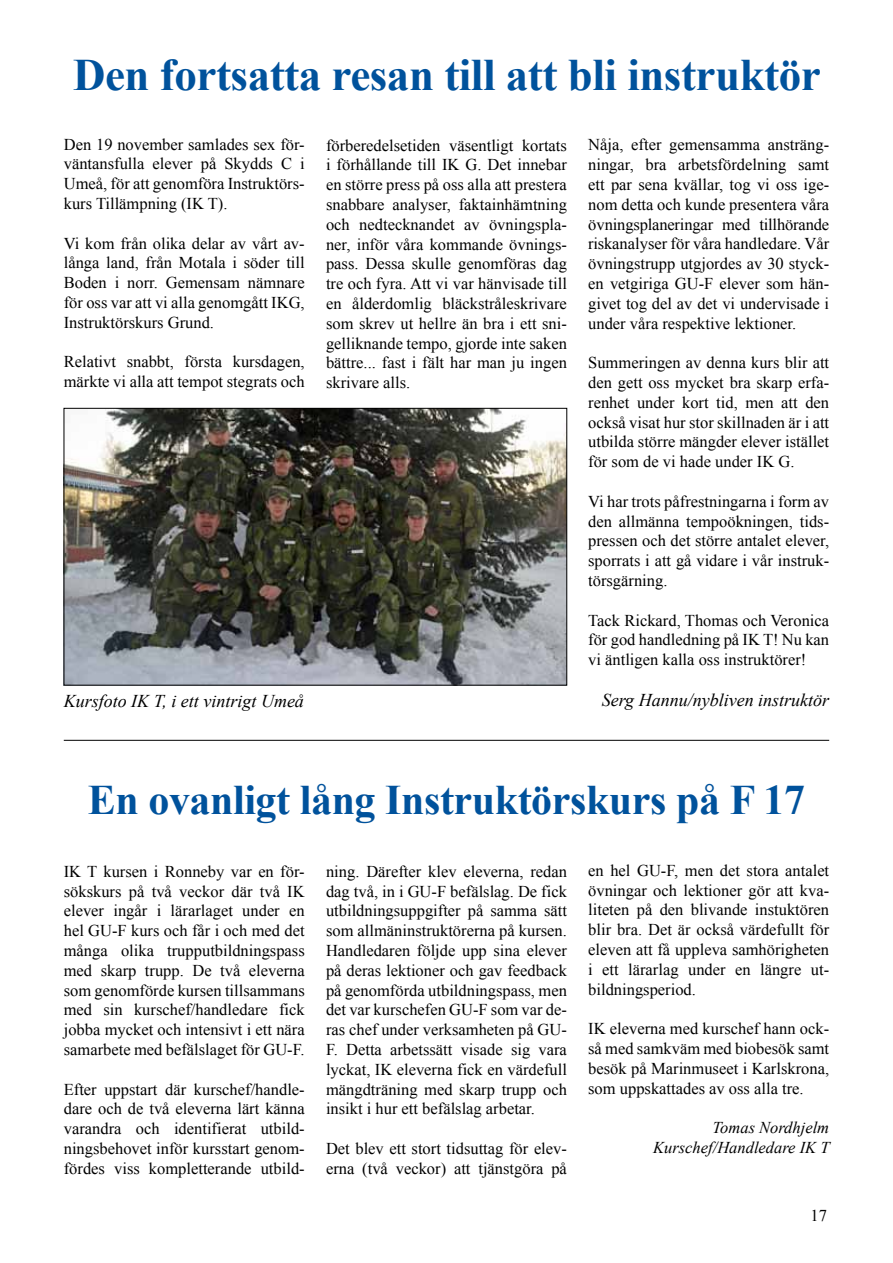
<style>
.page{position:relative;width:893px;height:1263px;background:#fff}
.page>*{position:absolute;margin:0;border:0;box-sizing:border-box;transform-origin:0 0}
.t1{font:700 45px "Times New Roman";letter-spacing:-.01em;color:#00529c}
.t2{font:700 42px "Times New Roman";letter-spacing:-.01em;color:#00529c}
.t3{font:italic 18px "Times New Roman";color:#000}
.t4{font:16.5px/19.8px "Times New Roman";color:#000;text-align:justify}
.t5{font:italic 16.5px/19.8px "Times New Roman";color:#000;text-align:right}
</style>
<div class="page">
<img style="left:66px;top:410px;width:499px;height:273px">
<div style="left:64px;top:408px;width:503px;height:277px;border:1px solid #000"></div>
<hr style="left:64px;top:740px;width:765px;height:1px;background:#000">
<h1 class="t1" style="left:73px;top:44px;width:749px">Den fortsatta resan till att bli instruktör</h1>
<p class="t4" style="left:64px;top:134px;width:242px">Den 19 november samlades sex för&shy;väntansfulla elever på Skydds C i Umeå, för att genomföra Instruktörs&shy;kurs Tillämpning (IK T).</p>
<p class="t4" style="left:64px;top:233px;width:242px">Vi kom från olika delar av vårt av&shy;långa land, från Motala i söder till Boden i norr. Gemensam nämnare för oss var att vi alla genomgått IKG, Instruktörskurs Grund.</p>
<p class="t4" style="left:64px;top:352px;width:242px">Relativt snabbt, första kursdagen, märkte vi alla att tempot stegrats och</p>
<p class="t4" style="left:326px;top:135px;width:242px">förberedelsetiden väsentligt kortats i förhållande till IK G. Det innebar en större press på oss alla att prestera snabbare analyser, faktainhämtning och nedtecknandet av övningspla&shy;ner, inför våra kommande övnings&shy;pass. Dessa skulle genomföras dag tre och fyra. Att vi var hänvisade till en ålderdomlig bläckstråleskrivare som skrev ut hellre än bra i ett sni&shy;gelliknande tempo, gjorde inte saken bättre... fast i fält har man ju ingen skrivare alls.</p>
<p class="t4" style="left:588px;top:135px;width:242px">Nåja, efter gemensamma ansträng&shy;ningar, bra arbetsfördelning samt ett par sena kvällar, tog vi oss ige&shy;nom detta och kunde presentera våra övningsplaneringar med tillhörande riskanalyser för våra handledare. Vår övningstrupp utgjordes av 30 styck&shy;en vetgiriga GU-F elever som hän&shy;givet tog del av det vi undervisade i under våra respektive lektioner.</p>
<p class="t4" style="left:588px;top:352px;width:242px">Summeringen av denna kurs blir att den gett oss mycket bra skarp erfa&shy;renhet under kort tid, men att den också visat hur stor skillnaden är i att utbilda större mängder elever istället för som de vi hade under IK G.</p>
<p class="t4" style="left:588px;top:491px;width:242px">Vi har trots påfrestningarna i form av den allmänna tempoökningen, tids&shy;pressen och det större antalet elever, sporrats i att gå vidare i vår instruk&shy;törsgärning.</p>
<p class="t4" style="left:588px;top:610px;width:242px">Tack Rickard, Thomas och Veronica för god handledning på IK T! Nu kan vi äntligen kalla oss instruktörer!</p>
<p class="t3" style="left:64px;top:688px;width:242px">Kursfoto IK T, i ett vintrigt Umeå</p>
<p class="t3" style="left:602px;top:687px;width:229px">Serg Hannu/nybliven instruktör</p>
<h2 class="t2" style="left:88px;top:770px;width:719px">En ovanligt lång Instruktörskurs på F 17</h2>
<p class="t4" style="left:64px;top:861px;width:242px">IK T kursen i Ronneby var en för&shy;sökskurs på två veckor där två IK elever ingår i lärarlaget under en hel GU-F kurs och får i och med det många olika trupputbildningspass med skarp trupp. De två eleverna som genomförde kursen tillsammans med sin kurschef/handledare fick jobba mycket och intensivt i ett nära samarbete med befälslaget för GU-F.</p>
<p class="t4" style="left:64px;top:1079px;width:242px">Efter uppstart där kurschef/handle&shy;dare och de två eleverna lärt känna varandra och identifierat utbild&shy;ningsbehovet inför kursstart genom&shy;fördes viss kompletterande utbild-</p>
<p class="t4" style="left:326px;top:861px;width:242px">ning. Därefter klev eleverna, redan dag två, in i GU-F befälslag. De fick utbildningsuppgifter på samma sätt som allmäninstruktörerna på kursen.<br>Handledaren följde upp sina elever på deras lektioner och gav feedback på genomförda utbildningspass, men det var kurschefen GU-F som var de&shy;ras chef under verksamheten på GU-F. Detta arbetssätt visade sig vara lyckat, IK eleverna fick en värdefull mängdträning med skarp trupp och insikt i hur ett befälslag arbetar.</p>
<p class="t4" style="left:326px;top:1138px;width:242px">Det blev ett stort tidsuttag för elev&shy;erna (två veckor) att tjänstgöra på</p>
<p class="t4" style="left:588px;top:860px;width:242px">en hel GU-F, men det stora antalet övningar och lektioner gör att kva&shy;liteten på den blivande instuktören blir bra. Det är också värdefullt för eleven att få uppleva samhörigheten i ett lärarlag under en längre ut&shy;bildningsperiod.</p>
<p class="t4" style="left:588px;top:1018px;width:242px">IK eleverna med kurschef hann ock&shy;så med samkväm med biobesök samt besök på Marinmuseet i Karlskrona, som uppskattades av oss alla tre.</p>
<p class="t5" style="left:653px;top:1117px;width:178px">Tomas Nordhjelm<br>Kurschef/Handledare IK T</p>
<p class="t4" style="left:811px;top:1205px;width:18px">17</p>
</div>
